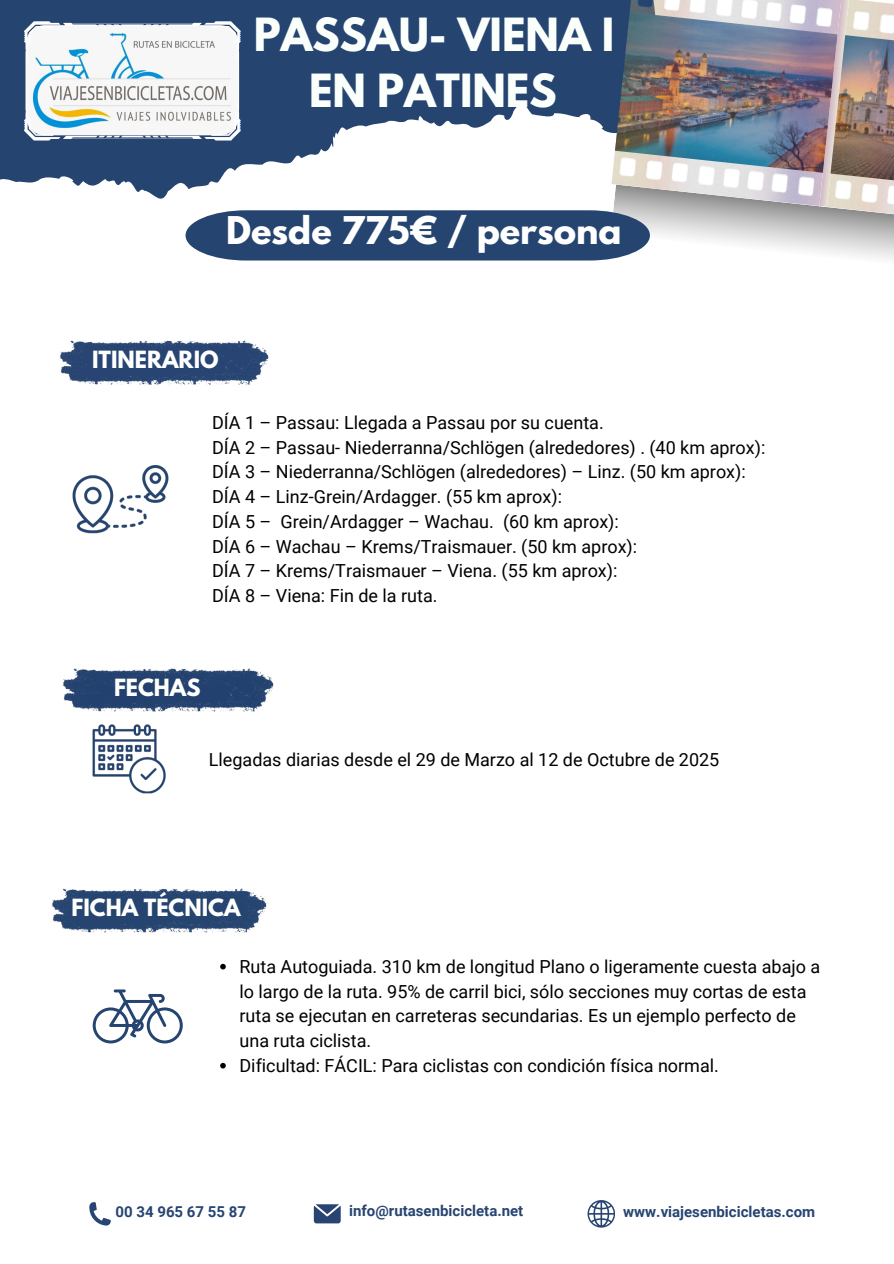
<style>
.page{position:relative;width:894px;height:1264px;background:#fff}
.page>*{position:absolute;margin:0;border:0;box-sizing:border-box;transform-origin:0 0}
.t1{font:700 40.5px/56.2px "League Spartan";color:#fafffc;text-align:center}
.t2{font:700 33.9px "League Spartan";color:#fff}
.t3{font:700 21px "League Spartan";color:#fff}
.t4{font:18px/24.8px "Roboto";color:#000}
.t5{font:700 15px "Roboto";color:#274472}
</style>
<div class="page">
<img style="left:72px;top:465px;width:97px;height:69px">
<svg style="left:93px;top:989px;width:90px;height:54px"></svg>
<img style="left:59px;top:340px;width:210px;height:45px">
<img style="left:62px;top:668px;width:212px;height:126px">
<div style="left:0;top:0;width:24px;height:182px;background:#254470"></div>
<img style="left:51px;top:888px;width:216px;height:45px">
<svg style="left:89px;top:1202px;width:22px;height:23px"></svg>
<svg style="left:314px;top:1204px;width:26px;height:19px"></svg>
<svg style="left:587px;top:1200px;width:28px;height:27px"></svg>
<svg style="left:220px;top:963px;width:6px;height:6px"></svg>
<svg style="left:220px;top:1062px;width:6px;height:6px"></svg>
<img style="left:24px;top:0;width:869px;height:261px">
<h4 class="t1" style="left:254px;top:12px;width:362px">PASSAU- VIENA I<br>EN PATINES</h4>
<p class="t2" style="left:226px;top:214px;width:397px">Desde 775€ / persona</p>
<h4 class="t3" style="left:92px;top:349px;width:128px">ITINERARIO</h4>
<h3 class="t4" style="left:212px;top:410px;width:554px">DÍA 1 – Passau: Llegada a Passau por su cuenta.<br>DÍA 2 – Passau- Niederranna/Schlögen (alrededores) . (40 km aprox):<br>DÍA 3 – Niederranna/Schlögen (alrededores) – Linz. (50 km aprox):<br>DÍA 4 – Linz-Grein/Ardagger. (55 km aprox):<br>DÍA 5 – Grein/Ardagger – Wachau. (60 km aprox):<br>DÍA 6 – Wachau – Krems/Traismauer. (50 km aprox):<br>DÍA 7 – Krems/Traismauer – Viena. (55 km aprox):<br>DÍA 8 – Viena: Fin de la ruta.</h3>
<p class="t3" style="left:114px;top:676px;width:88px">FECHAS</p>
<p class="t4" style="left:209px;top:747px;width:512px">Llegadas diarias desde el 29 de Marzo al 12 de Octubre de 2025</p>
<p class="t3" style="left:71px;top:897px;width:170px">FICHA TÉCNICA</p>
<p class="t4" style="left:239px;top:954px;width:582px">Ruta Autoguiada. 310 km de longitud Plano o ligeramente cuesta abajo a lo largo de la ruta. 95% de carril bici, sólo secciones muy cortas de esta ruta se ejecutan en carreteras secundarias. Es un ejemplo perfecto de una ruta ciclista.</p>
<h3 class="t4" style="left:239px;top:1053px;width:481px">Dificultad: FÁCIL: Para ciclistas con condición física normal.</h3>
<h1 class="t5" style="left:115px;top:1202px;width:132px">00 34 965 67 55 87</h1>
<h2 class="t5" style="left:349px;top:1201px;width:175px">info@rutasenbicicleta.net</h2>
<p class="t5" style="left:623px;top:1202px;width:193px">www.viajesenbicicletas.com</p>
</div>
